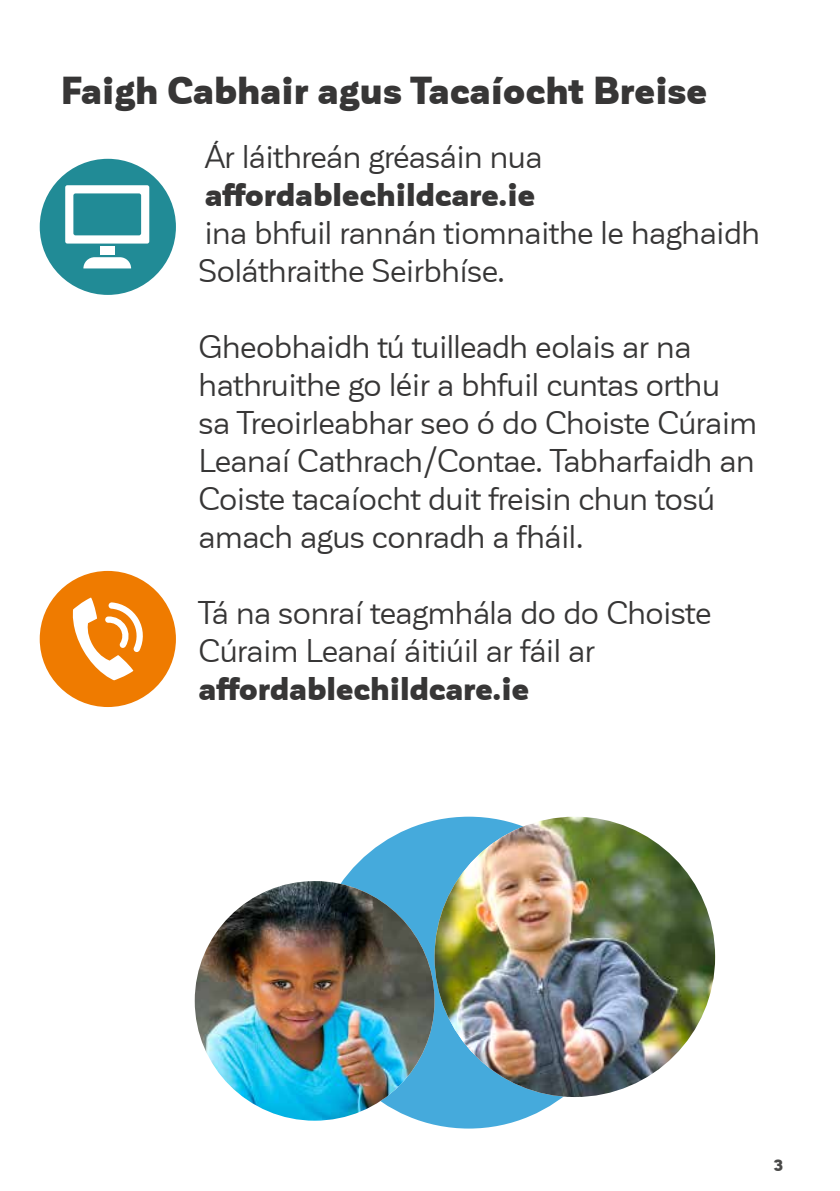
<style>
.page{position:relative;width:840px;height:1191px;background:#fff}
.page>*{position:absolute;margin:0;border:0;box-sizing:border-box;transform-origin:0 0}
.t1{font:900 38px "Corporative Sans";letter-spacing:-.01em;color:#373636}
.t2{font:32px/38px "Corporative Sans";letter-spacing:-.01em;color:#373636}
.t3{font:900 32px "Corporative Sans";letter-spacing:-.01em;color:#373636}
.t4{font:900 16px "Corporative Sans";color:#4a4a49}
</style>
<div class="page">
<div style="left:40px;top:159px;width:136px;height:136px;background:#218b96;border-radius:50%"></div>
<svg style="left:83px;top:257px;width:48px;height:11px"></svg>
<div style="left:100px;top:246px;width:14px;height:9px;background:#fff"></div>
<svg style="left:65px;top:185px;width:84px;height:58px"></svg>
<div style="left:40px;top:571px;width:136px;height:136px;background:#ef7b00;border-radius:50%"></div>
<svg style="left:72px;top:597px;width:71px;height:83px"></svg>
<div style="left:312px;top:816px;width:312px;height:312px;background:#45aadc;border-radius:50%"></div>
<img style="left:195px;top:881px;width:239px;height:239px;border-radius:120px">
<img style="left:434px;top:816px;width:280px;height:281px;border-radius:140px">
<p class="t1" style="left:60px;top:69px;width:647px">Faigh Cabhair agus Tacaíocht Breise</p>
<p class="t2" style="left:204px;top:138px;width:339px">Ár láithreán gréasáin nua</p>
<p class="t3" style="left:204px;top:177px;width:332px">affordablechildcare.ie</p>
<p class="t2" style="left:198px;top:214px;width:562px">ina bhfuil rannán tiomnaithe le haghaidh<br>Soláthraithe Seirbhíse.</p>
<p class="t2" style="left:198px;top:328px;width:559px">Gheobhaidh tú tuilleadh eolais ar na hathruithe go léir a bhfuil cuntas orthu sa Treoirleabhar seo ó do Choiste Cúraim Leanaí Cathrach/Contae. Tabharfaidh an Coiste tacaíocht duit freisin chun tosú amach agus conradh a fháil.</p>
<p class="t2" style="left:198px;top:594px;width:514px">Tá na sonraí teagmhála do do Choiste<br>Cúraim Leanaí áitiúil ar fáil ar</p>
<p class="t3" style="left:198px;top:671px;width:332px">affordablechildcare.ie</p>
<p class="t4" style="left:773px;top:1156px;width:11px">3</p>
</div>
